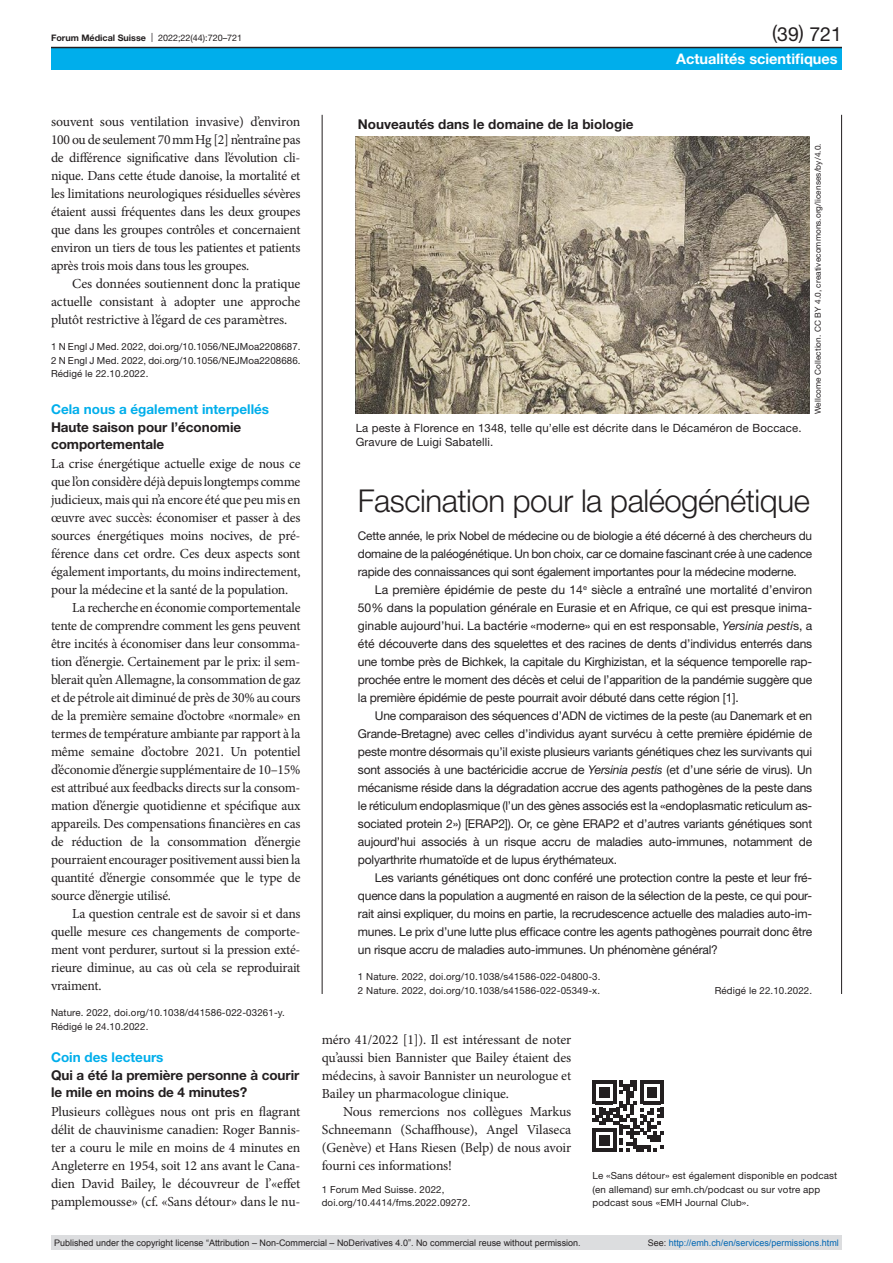
<style>
.page{position:relative;width:893px;height:1263px;background:#fff}
.page>*{position:absolute;margin:0;border:0;box-sizing:border-box;transform-origin:0 0}
.box-head-large{font:300 31.5px "Helvetica Neue LT Pro";letter-spacing:-.015em;color:#231f20}
.t1{font:19.5px "Helvetica Neue LT Pro";color:#231f20}
.t2{font:700 14.55px "Helvetica Neue LT Pro";color:#fff}
.paragraph-indent{font:13.8px/18px "Minion Pro";letter-spacing:-.02em;color:#231f20;text-align:justify}
.paragraph{font:13.8px/18px "Minion Pro";letter-spacing:-.01em;color:#231f20;text-align:justify}
.head2{font:700 13.5px/17.2px "Helvetica Neue LT Pro";letter-spacing:-.005em;color:#231f20}
.head1{font:700 13.5px "Helvetica Neue LT Pro";color:#00aeeb}
.pre-heading{font:700 13.5px "Helvetica Neue LT Pro";color:#231f20}
.box-paragraph-indent{font:12.15px/18px "Helvetica Neue LT Pro";letter-spacing:-.015em;color:#231f20;text-align:justify}
.box-paragraph{font:12px/18px "Helvetica Neue LT Pro";letter-spacing:-.02em;color:#231f20;text-align:justify}
.figure-caption{font:11.4px/14.2px "Helvetica Neue LT Pro";letter-spacing:.01em;color:#231f20}
.paragraph-small{font:9.75px/13.5px "Helvetica Neue LT Pro";letter-spacing:.01em;color:#231f20}
.affiliations{font:9.75px/13.5px "Helvetica Neue LT Pro";letter-spacing:.01em;color:#231f20}
.t3{font:9px "Arial";color:#231f20}
.t4{font:9px "Arial";color:#0066b3}
.t5{font:9px "Helvetica Neue LT Pro";color:#231f20}
.credits{font:8.25px "Helvetica Neue LT Pro";letter-spacing:.01em;color:#231f20}
.s1{font-weight:700}
.s2{font-style:italic}
.s3{color:#231f20}
</style>
<div class="page">
<hr style="left:322px;top:115px;width:1px;height:879px;background:#231f20">
<hr style="left:841px;top:115px;width:1px;height:879px;background:#231f20">
<img style="left:355px;top:137px;width:455px;height:276px">
<div style="left:51px;top:47px;width:791px;height:23px;background:#00aeeb"></div>
<hr style="left:51px;top:47px;width:791px;height:1px;background:#231f20">
<svg style="left:592px;top:1080px;width:72px;height:72px"></svg>
<div style="left:51px;top:1235px;width:791px;height:15px;background:#dcdddf"></div>
<p class="t5" style="left:51px;top:32px;width:193px"><span class="s1">Forum Médical Suisse</span> | 2022;22(44):720–721</p>
<h2 class="t1" style="left:772px;top:22px;width:71px">(39) 721</h2>
<p class="paragraph-indent" style="left:51px;top:113px;width:251px">souvent sous ventilation invasive) d’environ 100 ou de seulement 70mmHg [2] n’entraîne pas de différence significative dans l’évolution cli&shy;nique. Dans cette étude danoise, la mortalité et les limitations neurologiques résiduelles sévères étaient aussi fréquentes dans les deux groupes que dans les groupes contrôles et concernaient environ un tiers de tous les patientes et patients après trois mois dans tous les groupes.</p>
<p class="paragraph-indent" style="left:51px;top:275px;width:251px;text-indent:21px">Ces données soutiennent donc la pratique actuelle consistant à adopter une approche plutôt restrictive à l’égard de ces paramètres.</p>
<p class="paragraph-small" style="left:51px;top:340px;width:251px">1 N Engl J Med. 2022, doi.org/10.1056/NEJMoa2208687.</p>
<p class="paragraph-small" style="left:51px;top:353px;width:251px">2 N Engl J Med. 2022, doi.org/10.1056/NEJMoa2208686.</p>
<p class="paragraph-small" style="left:51px;top:367px;width:99px">Rédigé le 22.10.2022.</p>
<p class="head1" style="left:51px;top:401px;width:220px">Cela nous a également interpellés</p>
<p class="head2" style="left:51px;top:418px;width:192px">Haute saison pour l’économie comportementale</p>
<p class="paragraph" style="left:51px;top:455px;width:251px">La crise énergétique actuelle exige de nous ce que l’on considère déjà depuis longtemps comme judicieux, mais qui n’a encore été que peu mis en œuvre avec succès: économiser et passer à des sources énergétiques moins nocives, de pré&shy;férence dans cet ordre. Ces deux aspects sont également importants, du moins indirectement, pour la médecine et la santé de la population.</p>
<p class="paragraph-indent" style="left:51px;top:599px;width:251px;text-indent:21px">La recherche en économie comportementale tente de comprendre comment les gens peuvent être incités à économiser dans leur consomma&shy;tion d’énergie. Certainement par le prix: il sem&shy;blerait qu’en Allemagne, la consommation de gaz et de pétrole ait diminué de près de 30% au cours de la première semaine d’octobre «normale» en termes de température ambiante par rapport à la même semaine d’octobre 2021. Un potentiel d’économie d’énergie supplémentaire de 10–15% est attribué aux feedbacks directs sur la consom&shy;mation d’énergie quotidienne et spécifique aux appareils. Des compensations financières en cas de réduction de la consommation d’énergie pourraient encourager positivement aussi bien la quantité d’énergie consommée que le type de source d’énergie utilisé.</p>
<p class="paragraph-indent" style="left:51px;top:905px;width:251px;text-indent:21px">La question centrale est de savoir si et dans quelle mesure ces changements de comporte&shy;ment vont perdurer, surtout si la pression exté&shy;rieure diminue, au cas où cela se reproduirait vraiment.</p>
<p class="paragraph-small" style="left:51px;top:1006px;width:235px">Nature. 2022, doi.org/10.1038/d41586-022-03261-y.</p>
<p class="paragraph-small" style="left:51px;top:1019px;width:99px">Rédigé le 24.10.2022.</p>
<p class="head1" style="left:51px;top:1049px;width:114px">Coin des lecteurs</p>
<p class="head2" style="left:51px;top:1066px;width:250px">Qui a été la première personne à courir le mile en moins de 4 minutes?</p>
<p class="paragraph" style="left:51px;top:1103px;width:251px">Plusieurs collègues nous ont pris en flagrant délit de chauvinisme canadien: Roger Bannis&shy;ter a couru le mile en moins de 4 minutes en Angleterre en 1954, soit 12 ans avant le Cana&shy;dien David Bailey, le découvreur de l’«effet pamplemousse» (cf. «Sans détour» dans le nu-</p>
<p class="pre-heading" style="left:358px;top:115px;width:277px">Nouveautés dans le domaine de la biologie</p>
<p class="t2" style="left:676px;top:49px;width:163px">Actualités scientifiques</p>
<p class="credits" style="left:813px;top:414px;width:272px;rotate:-90deg">Wellcome Collection. CC BY 4.0, creativecommons.org/licenses/by/4.0.</p>
<p class="figure-caption" style="left:356px;top:421px;width:447px">La peste à Florence en 1348, telle qu’elle est décrite dans le Décaméron de Boccace.<br>Gravure de Luigi Sabatelli.</p>
<p class="box-head-large" style="left:358px;top:481px;width:453px">Fascination pour la paléogénétique</p>
<p class="box-paragraph" style="left:358px;top:526px;width:456px">Cette année, le prix Nobel de médecine ou de biologie a été décerné à des chercheurs du domaine de la paléogénétique. Un bon choix, car ce domaine fascinant crée à une cadence rapide des connaissances qui sont également importantes pour la médecine moderne.</p>
<p class="box-paragraph-indent" style="left:358px;top:580px;width:456px;text-indent:17px">La première épidémie de peste du 14<sup>e</sup> siècle a entraîné une mortalité d’environ 50% dans la population générale en Eurasie et en Afrique, ce qui est presque inima&shy;ginable aujourd’hui. La bactérie «moderne» qui en est responsable, <span class="s2">Yersinia pesti</span>s, a été découverte dans des squelettes et des racines de dents d’individus enterrés dans une tombe près de Bichkek, la capitale du Kirghizistan, et la séquence temporelle rap&shy;prochée entre le moment des décès et celui de l’apparition de la pandémie suggère que la première épidémie de peste pourrait avoir débuté dans cette région [1].</p>
<p class="box-paragraph-indent" style="left:358px;top:706px;width:456px;text-indent:17px">Une comparaison des séquences d’ADN de victimes de la peste (au Danemark et en Grande-Bretagne) avec celles d’individus ayant survécu à cette première épidémie de peste montre désormais qu’il existe plusieurs variants génétiques chez les survivants qui sont associés à une bactéricidie accrue de <span class="s2">Yersinia pestis</span> (et d’une série de virus). Un mécanisme réside dans la dégradation accrue des agents pathogènes de la peste dans le réticulum endoplasmique (l’un des gènes associés est la «endoplasmatic reticulum as&shy;sociated protein 2») [ERAP2]). Or, ce gène ERAP2 et d’autres variants génétiques sont aujourd’hui associés à un risque accru de maladies auto-immunes, notamment de polyarthrite rhumatoïde et de lupus érythémateux.</p>
<p class="box-paragraph-indent" style="left:358px;top:868px;width:456px;text-indent:17px">Les variants génétiques ont donc conféré une protection contre la peste et leur fré&shy;quence dans la population a augmenté en raison de la sélection de la peste, ce qui pour&shy;rait ainsi expliquer, du moins en partie, la recrudescence actuelle des maladies auto-im&shy;munes. Le prix d’une lutte plus efficace contre les agents pathogènes pourrait donc être un risque accru de maladies auto-immunes. Un phénomène général?</p>
<p class="paragraph-small" style="left:358px;top:970px;width:244px">1 Nature. 2022, doi.org/10.1038/s41586-022-04800-3.</p>
<p class="paragraph-small" style="left:358px;top:983px;width:244px">2 Nature. 2022, doi.org/10.1038/s41586-022-05349-x.</p>
<p class="paragraph-small" style="left:715px;top:983px;width:99px">Rédigé le 22.10.2022.</p>
<p class="paragraph" style="left:322px;top:1031px;width:251px">méro 41/2022 [1]). Il est intéressant de noter qu’aussi bien Bannister que Bailey étaient des médecins, à savoir Bannister un neurologue et Bailey un pharmacologue clinique.</p>
<p class="paragraph-indent" style="left:322px;top:1103px;width:251px;text-indent:21px">Nous remercions nos collègues Markus Schneemann (Schaffhouse), Angel Vilaseca (Genève) et Hans Riesen (Belp) de nous avoir fourni ces informations!</p>
<p class="paragraph-small" style="left:322px;top:1182px;width:150px">1 Forum Med Suisse. 2022, doi.org/10.4414/fms.2022.09272.</p>
<p class="affiliations" style="left:592px;top:1169px;width:246px">Le «Sans détour» est également disponible en podcast (en allemand) sur emh.ch/podcast ou sur votre app podcast sous «EMH Journal Club».</p>
<p class="t3" style="left:54px;top:1237px;width:528px">Published under the copyright license “Attribution – Non-Commercial – NoDerivatives 4.0”. No commercial reuse without permission.</p>
<p class="t4" style="left:648px;top:1237px;width:193px"><span class="s3">See:</span> http://emh.ch/en/services/permissions.html</p>
</div>
